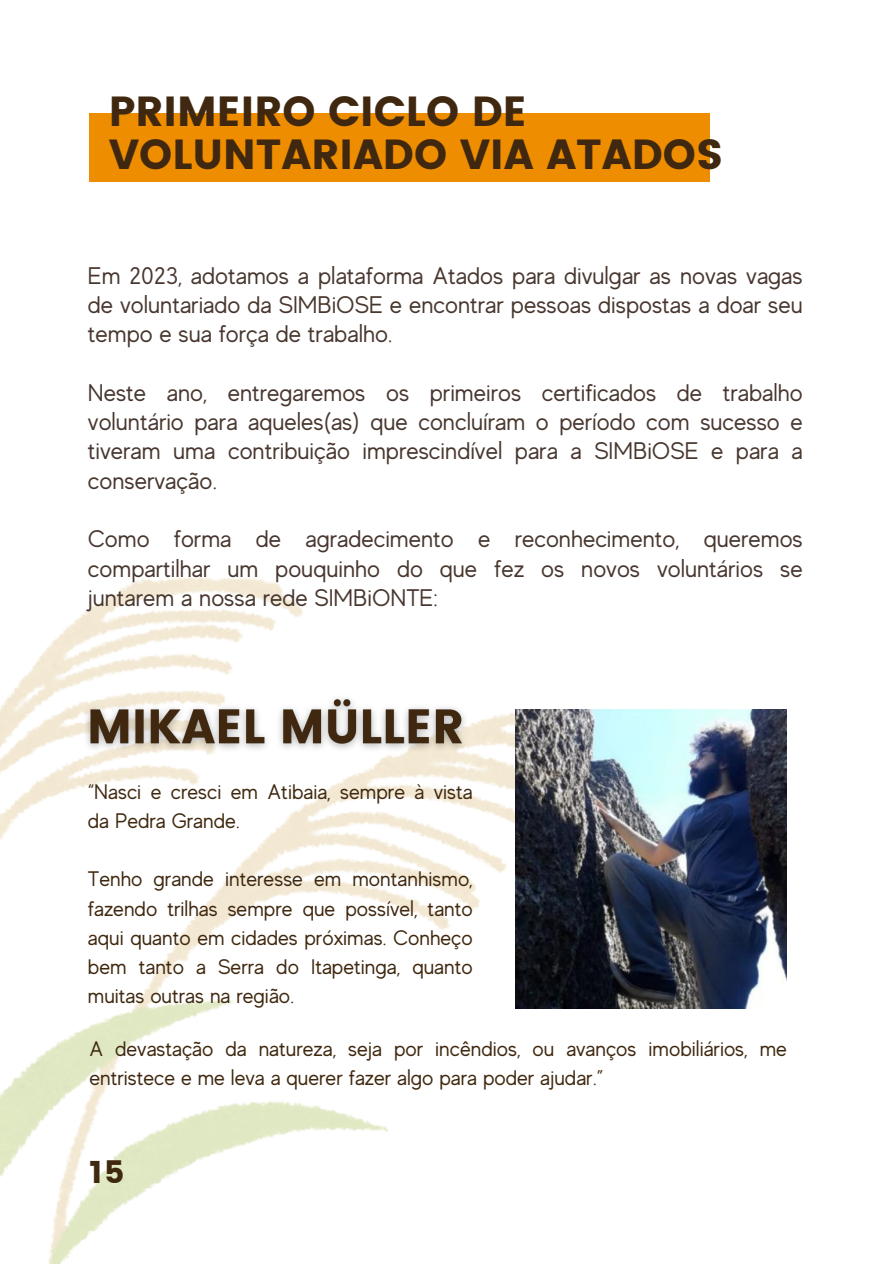
<style>
.page{position:relative;width:894px;height:1264px;background:#fff}
.page>*{position:absolute;margin:0;border:0;box-sizing:border-box;transform-origin:0 0}
.t1{font:42px/42.8px "Poppins";color:#3f280f}
.t2{font:31.05px "Poppins";color:#3f280f}
.t3{font:24px/29.2px "MADE Evolve Sans";color:#48372f;text-align:justify}
.t4{font:21px/29.2px "MADE Evolve Sans";color:#3f280f}
</style>
<div class="page">
<img style="left:0;top:578px;width:648px;height:685px">
<div style="left:89px;top:113px;width:620px;height:69px;background:#ef8d01"></div>
<img style="left:515px;top:709px;width:271px;height:299px">
<img style="left:80px;top:689px;width:393px;height:79px">
<h1 class="t1" style="left:109px;top:91px;width:615px">PRIMEIRO CICLO DE<br>VOLUNTARIADO VIA ATADOS</h1>
<p class="t3" style="left:88px;top:261px;width:716px">Em 2023, adotamos a plataforma Atados para divulgar as novas vagas de voluntariado da SIMBiOSE e encontrar pessoas dispostas a doar seu tempo e sua força de trabalho.</p>
<p class="t3" style="left:88px;top:378px;width:716px">Neste ano, entregaremos os primeiros certificados de trabalho voluntário para aqueles(as) que concluíram o período com sucesso e tiveram uma contribuição imprescindível para a SIMBiOSE e para a conservação.</p>
<p class="t3" style="left:88px;top:524px;width:716px">Como forma de agradecimento e reconhecimento, queremos compartilhar um pouquinho do que fez os novos voluntários se juntarem a nossa rede SIMBiONTE:</p>
<p class="t4" style="left:88px;top:776px;width:386px">“Nasci e cresci em Atibaia, sempre à vista da Pedra Grande.</p>
<p class="t4" style="left:88px;top:864px;width:386px;text-align:justify">Tenho grande interesse em montanhismo, fazendo trilhas sempre que possível, tanto aqui quanto em cidades próximas. Conheço bem tanto a Serra do Itapetinga, quanto muitas outras na região.</p>
<p class="t4" style="left:89px;top:1033px;width:699px">A devastação da natureza, seja por incêndios, ou avanços imobiliários, me entristece e me leva a querer fazer algo para poder ajudar.”</p>
<p class="t2" style="left:89px;top:1154px;width:36px">15</p>
</div>
